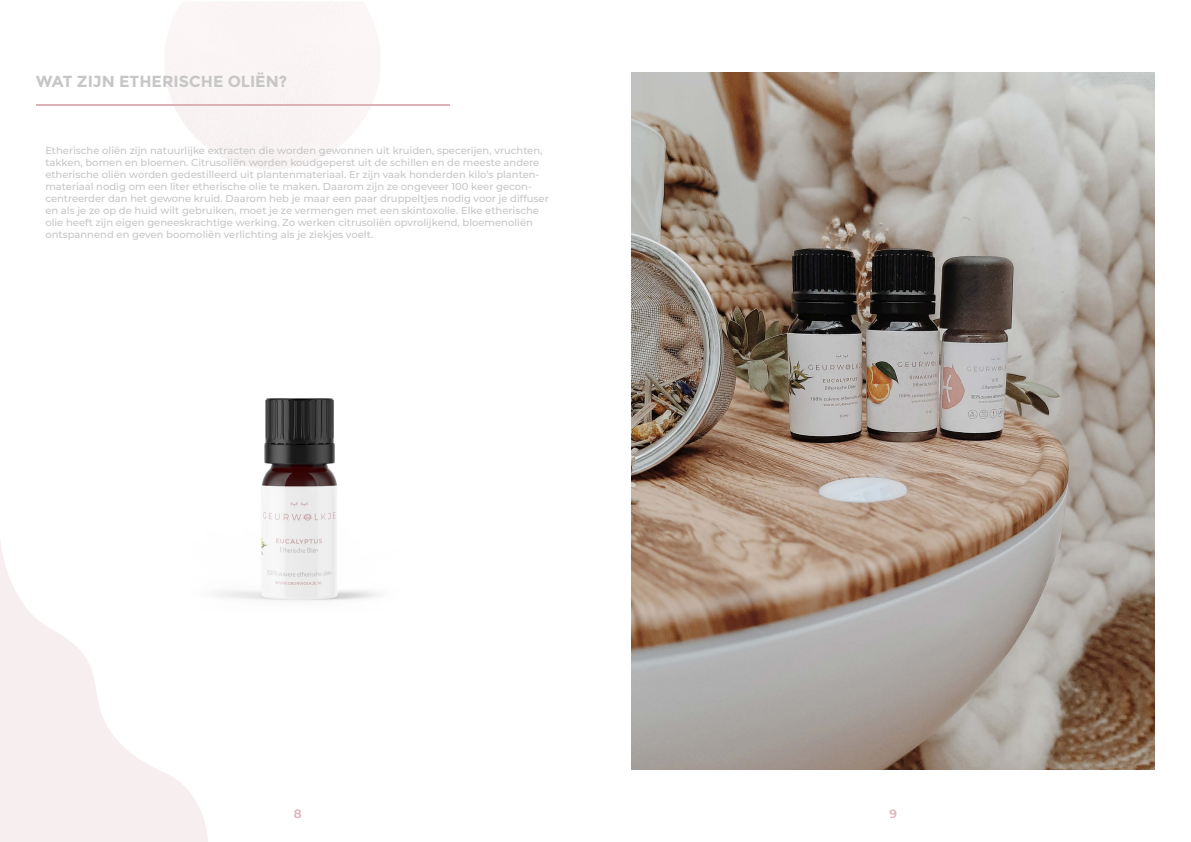
<style>
.page{position:relative;width:1191px;height:842px;background:#fff}
.page>*{position:absolute;margin:0;border:0;box-sizing:border-box;transform-origin:0 0}
.t1{font:700 16px "Montserrat";color:#c6c6c6}
.t2{font:600 12px "Montserrat";color:#dcb1b6}
.t3{font:500 10px/12px "Montserrat";color:#c6c6c6}
</style>
<div class="page">
<svg style="left:0;top:541px;width:208px;height:301px"></svg>
<hr style="left:36px;top:105px;width:414px;height:1px;background:#dcb1b7">
<img style="left:631px;top:73px;width:523px;height:696px">
<img style="left:191px;top:398px;width:187px;height:217px">
<h1 class="t1" style="left:36px;top:72px;width:253px">WAT ZIJN ETHERISCHE OLIËN?</h1>
<p class="t3" style="left:45px;top:144px;width:505px">Etherische oliën zijn natuurlijke extracten die worden gewonnen uit kruiden, specerijen, vruchten, takken, bomen en bloemen. Citrusoliën worden koudgeperst uit de schillen en de meeste andere etherische oliën worden gedestilleerd uit plantenmateriaal. Er zijn vaak honderden kilo’s planten&shy;materiaal nodig om een liter etherische olie te maken. Daarom zijn ze ongeveer 100 keer gecon&shy;centreerder dan het gewone kruid. Daarom heb je maar een paar druppeltjes nodig voor je diffuser en als je ze op de huid wilt gebruiken, moet je ze vermengen met een skintoxolie. Elke etherische olie heeft zijn eigen geneeskrachtige werking. Zo werken citrusoliën opvrolijkend, bloemenoliën ontspannend en geven boomoliën verlichting als je ziekjes voelt.</p>
<p class="t2" style="left:294px;top:805px;width:9px">8</p>
<p class="t2" style="left:889px;top:805px;width:9px">9</p>
</div>
